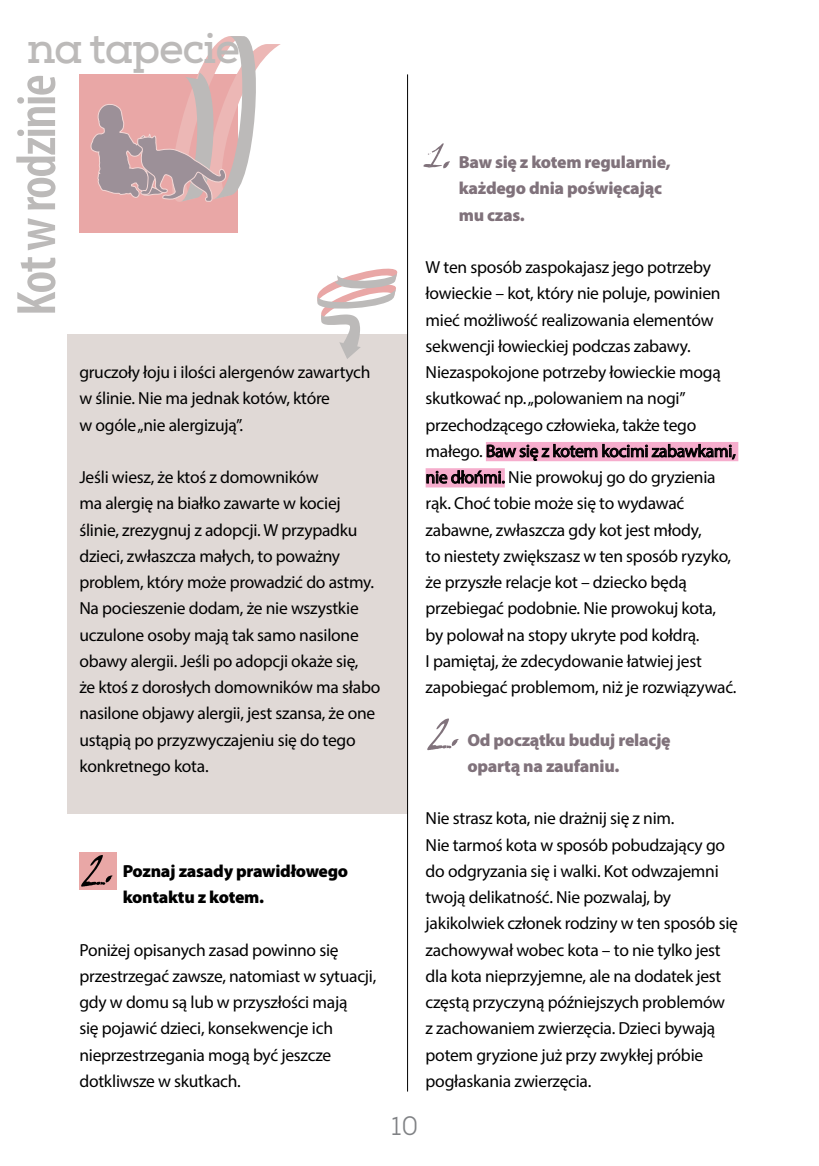
<style>
.page{position:relative;width:819px;height:1166px;background:#fff}
.page>*{position:absolute;margin:0;border:0;box-sizing:border-box;transform-origin:0 0}
.t1{font:600 condensed 56px "Myriad Pro";letter-spacing:-.03em;color:#bcbab9}
.t2{font:52.5px "A Glitch In Time";color:#80727b}
.t3{font:700 42px "Nexa Slab";letter-spacing:-.03em;color:#bcbab9}
.t4{font:26.25px "Nexa Slab";color:#808285;scale:.91 1}
.t5{font:17.5px/26.2px "Myriad Pro";letter-spacing:-.015em;color:#000}
.t6{font:900 17.5px/26.2px "Myriad Pro";letter-spacing:-.015em;color:#80727b}
.t7{font:900 17.5px/26.2px "Myriad Pro";letter-spacing:-.015em;color:#000}
</style>
<div class="page">
<div style="left:79px;top:74px;width:158px;height:159px;background:#e9a7a6"></div>
<svg style="left:90px;top:36px;width:191px;height:170px"></svg>
<div style="left:67px;top:335px;width:340px;height:479px;background:#e0d9d6"></div>
<svg style="left:317px;top:268px;width:82px;height:91px"></svg>
<div style="left:79px;top:852px;width:38px;height:37px;background:#e9a7a6"></div>
<svg style="left:81px;top:855px;width:31px;height:31px"></svg>
<div style="left:486px;top:442px;width:252px;height:19px;background:#f6adcd"></div>
<div style="left:425px;top:468px;width:80px;height:19px;background:#f6adcd"></div>
<hr style="left:407px;top:74px;width:1px;height:1017px;background:#000">
<h3 class="t3" style="left:27px;top:24px;width:215px">na tapecie</h3>
<h1 class="t1" style="left:2px;top:316px;width:243px;rotate:-90deg">Kot w rodzinie</h1>
<p class="t5" style="left:79px;top:359px;width:292px">gruczoły łoju i ilości alergenów zawartych w ślinie. Nie ma jednak kotów, które<br>w ogóle „nie alergizują”.</p>
<p class="t5" style="left:79px;top:464px;width:302px">Jeśli wiesz, że ktoś z domowników<br>ma alergię na białko zawarte w kociej ślinie, zrezygnuj z adopcji. W przypadku dzieci, zwłaszcza małych, to poważny problem, który może prowadzić do astmy.<br>Na pocieszenie dodam, że nie wszystkie uczulone osoby mają tak samo nasilone obawy alergii. Jeśli po adopcji okaże się,<br>że ktoś z dorosłych domowników ma słabo nasilone objawy alergii, jest szansa, że one ustąpią po przyzwyczajeniu się do tego konkretnego kota.</p>
<p class="t7" style="left:123px;top:857px;width:227px">Poznaj zasady prawidłowego kontaktu z kotem.</p>
<p class="t5" style="left:79px;top:936px;width:298px">Poniżej opisanych zasad powinno się przestrzegać zawsze, natomiast w sytuacji, gdy w domu są lub w przyszłości mają<br>się pojawić dzieci, konsekwencje ich nieprzestrzegania mogą być jeszcze dotkliwsze w skutkach.</p>
<h2 class="t2" style="left:425px;top:119px;width:32px">1.</h2>
<p class="t6" style="left:458px;top:148px;width:213px">Baw się z kotem regularnie, każdego dnia poświęcając mu czas.</p>
<p class="t5" style="left:425px;top:254px;width:312px">W ten sposób zaspokajasz jego potrzeby łowieckie – kot, który nie poluje, powinien mieć możliwość realizowania elementów sekwencji łowieckiej podczas zabawy.<br>Niezaspokojone potrzeby łowieckie mogą skutkować np. „polowaniem na nogi” przechodzącego człowieka, także tego małego. Baw się z kotem kocimi zabawkami, nie dłońmi. Nie prowokuj go do gryzienia rąk. Choć tobie może się to wydawać zabawne, zwłaszcza gdy kot jest młody,<br>to niestety zwiększasz w ten sposób ryzyko, że przyszłe relacje kot – dziecko będą przebiegać podobnie. Nie prowokuj kota, by polował na stopy ukryte pod kołdrą.<br>I pamiętaj, że zdecydowanie łatwiej jest zapobiegać problemom, niż je rozwiązywać.</p>
<h2 class="t2" style="left:425px;top:697px;width:41px">2.</h2>
<p class="t6" style="left:467px;top:726px;width:205px">Od początku buduj relację opartą na zaufaniu.</p>
<p class="t5" style="left:425px;top:805px;width:314px">Nie strasz kota, nie drażnij się z nim.<br>Nie tarmoś kota w sposób pobudzający go do odgryzania się i walki. Kot odwzajemni twoją delikatność. Nie pozwalaj, by jakikolwiek członek rodziny w ten sposób się zachowywał wobec kota – to nie tylko jest dla kota nieprzyjemne, ale na dodatek jest częstą przyczyną późniejszych problemów<br>z zachowaniem zwierzęcia. Dzieci bywają potem gryzione już przy zwykłej próbie pogłaskania zwierzęcia.</p>
<h3 class="t4" style="left:391px;top:1110px;width:31px">10</h3>
</div>
